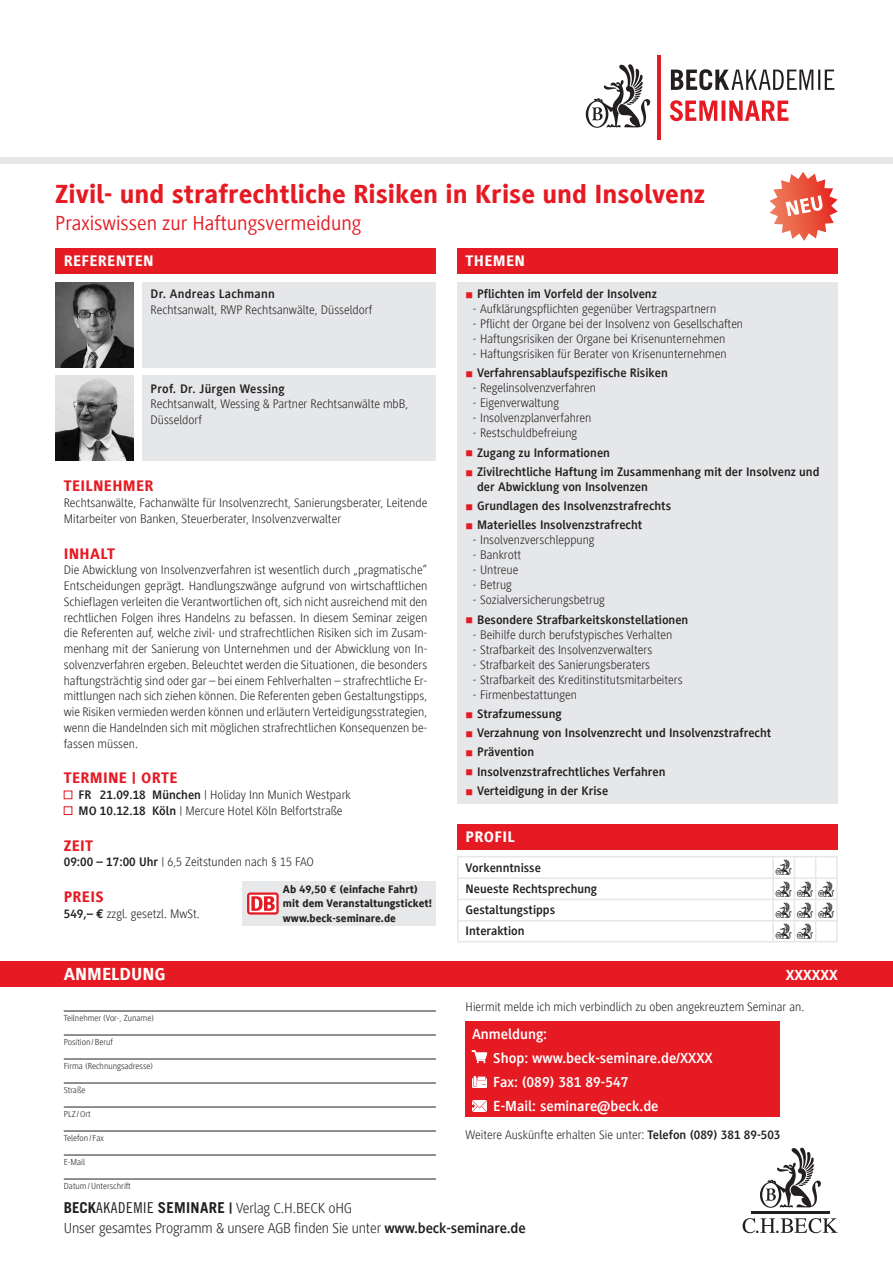
<style>
.page{position:relative;width:893px;height:1263px;background:#fff}
.page>*{position:absolute;margin:0;border:0;box-sizing:border-box;transform-origin:0 0}
.t1{font:800 27px "Generis Sans Com";color:#e51a23}
.t2{font:24px "Beck Logo";letter-spacing:.23em;color:#231f20}
.t3{font:21px "Generis Sans Com";color:#e51a23}
.t4{font:800 18px "Generis Sans Com";color:#fff}
.t5{font:800 15.75px "Generis Sans Com";letter-spacing:.02em;color:#e51a23}
.t6{font:800 15.75px "Generis Sans Com";letter-spacing:.02em;color:#fff}
.t7{font:300 15px/20.1px "Generis Sans Com";letter-spacing:-.01em;color:#231f20}
.t8{font:700 15px/24px "Generis Sans Com";color:#fff}
.t9{font:800 15px "Generis Sans Com";color:#fff}
.t10{font:300 12.75px/15.8px "Generis Sans Com";color:#231f20}
.t11{font:700 12.75px/19.2px "Generis Sans Com";color:#231f20}
.t12{font:700 12.75px "Generis Sans Com";letter-spacing:.02em;color:#231f20}
.t13{font:800 11.25px/14.2px "Generis Sans Com";color:#231f20}
.t14{font:300 9px "Generis Sans Com";color:#231f20}
.s1{font-weight:700}
.s2{font-family:"Euro Mono Std";font-weight:700}
.s3{font-family:"Trade Gothic LT Std";font-weight:700}
.s4{font-family:"Trade Gothic LT Std Cn 18";font-weight:400}
</style>
<div class="page">
<div style="left:142px;top:282px;width:294px;height:85px;background:#e6e7e9"></div>
<div style="left:142px;top:376px;width:294px;height:85px;background:#e6e7e9"></div>
<div style="left:457px;top:248px;width:381px;height:26px;background:#e51a23"></div>
<div style="left:55px;top:248px;width:381px;height:26px;background:#e51a23"></div>
<div style="left:0;top:157px;width:893px;height:7px;background:#e6e7e9"></div>
<hr style="left:657px;top:55px;width:4px;height:85px;background:#e51a23">
<svg style="left:671px;top:69px;width:163px;height:21px"></svg>
<svg style="left:670px;top:100px;width:118px;height:21px"></svg>
<svg style="left:586px;top:64px;width:64px;height:64px"></svg>
<div style="left:0;top:961px;width:893px;height:25px;background:#e51a23"></div>
<hr style="left:64px;top:1011px;width:372px;height:1px;background:#231f20">
<hr style="left:64px;top:1035px;width:372px;height:1px;background:#231f20">
<hr style="left:64px;top:1059px;width:372px;height:1px;background:#231f20">
<hr style="left:64px;top:1083px;width:372px;height:1px;background:#231f20">
<hr style="left:64px;top:1107px;width:372px;height:1px;background:#231f20">
<hr style="left:64px;top:1131px;width:372px;height:1px;background:#231f20">
<hr style="left:64px;top:1155px;width:372px;height:1px;background:#231f20">
<hr style="left:64px;top:1179px;width:372px;height:1px;background:#231f20">
<svg style="left:760px;top:1148px;width:61px;height:60px"></svg>
<svg style="left:743px;top:1218px;width:95px;height:15px"></svg>
<hr style="left:751px;top:1212px;width:79px;height:2px;background:#231f20">
<div style="left:466px;top:1021px;width:314px;height:96px;background:#e51a23"></div>
<svg style="left:472px;top:1050px;width:15px;height:13px"></svg>
<img style="left:472px;top:1076px;width:14px;height:11px">
<img style="left:472px;top:1100px;width:14px;height:11px">
<div style="left:457px;top:282px;width:381px;height:522px;background:#e6e7e9"></div>
<div style="left:64px;top:806px;width:8px;height:9px;background:#fff;border:1px solid #e51a23"></div>
<div style="left:243px;top:881px;width:193px;height:45px;background:#e7e8e9"></div>
<svg style="left:247px;top:892px;width:32px;height:22px"></svg>
<div style="left:249px;top:895px;width:27px;height:17px;background:#fff"></div>
<svg style="left:251px;top:896px;width:24px;height:15px"></svg>
<div style="left:457px;top:824px;width:381px;height:25px;background:#e51a23"></div>
<div style="left:457px;top:856px;width:381px;height:86px;border:2px solid #e6e7e9"></div>
<hr style="left:457px;top:877px;width:381px;height:2px;background:#e6e7e9">
<hr style="left:457px;top:899px;width:381px;height:1px;background:#e6e7e9">
<hr style="left:457px;top:920px;width:381px;height:1px;background:#e6e7e9">
<hr style="left:815px;top:857px;width:1px;height:85px;background:#e6e7e9">
<hr style="left:794px;top:857px;width:1px;height:85px;background:#e6e7e9">
<hr style="left:772px;top:857px;width:2px;height:85px;background:#e6e7e9">
<svg style="left:769px;top:172px;width:69px;height:69px"></svg>
<img style="left:55px;top:376px;width:79px;height:85px">
<img style="left:55px;top:282px;width:79px;height:85px">
<h1 class="t1" style="left:55px;top:179px;width:651px">Zivil- und strafrechtliche Risiken in Krise und Insolvenz</h1>
<h3 class="t3" style="left:55px;top:211px;width:308px">Praxiswissen zur Haftungsvermeidung</h3>
<p class="t6" style="left:64px;top:252px;width:92px">REFERENTEN</p>
<p class="t6" style="left:466px;top:252px;width:61px">THEMEN</p>
<p class="t11" style="left:477px;top:284px;width:181px">Pflichten im Vorfeld der Insolvenz</p>
<p class="t10" style="left:473px;top:301px;width:245px">- Aufklärungspflichten gegenüber Vertragspartnern</p>
<p class="t10" style="left:473px;top:316px;width:272px">- Pflicht der Organe bei der Insolvenz von Gesellschaften</p>
<p class="t10" style="left:473px;top:331px;width:254px">- Haftungsrisiken der Organe bei Krisenunternehmen</p>
<p class="t10" style="left:473px;top:346px;width:255px">- Haftungsrisiken für Berater von Krisenunternehmen</p>
<p class="t11" style="left:477px;top:364px;width:192px">Verfahrensablaufspezifische Risiken</p>
<p class="t10" style="left:473px;top:380px;width:125px">- Regelinsolvenzverfahren</p>
<p class="t10" style="left:473px;top:395px;width:88px">- Eigenverwaltung</p>
<p class="t10" style="left:473px;top:410px;width:120px">- Insolvenzplanverfahren</p>
<p class="t10" style="left:473px;top:425px;width:106px">- Restschuldbefreiung</p>
<p class="t11" style="left:477px;top:443px;width:344px">Zugang zu Informationen<br>Zivilrechtliche Haftung im Zusammenhang mit der Insolvenz und</p>
<p class="t11" style="left:477px;top:477px;width:196px">der Abwicklung von Insolvenzen<br>Grundlagen des Insolvenzstrafrechts<br>Materielles Insolvenzstrafrecht</p>
<p class="t10" style="left:473px;top:532px;width:123px">- Insolvenzverschleppung</p>
<p class="t10" style="left:473px;top:547px;width:50px">- Bankrott</p>
<p class="t10" style="left:473px;top:562px;width:47px">- Untreue</p>
<p class="t10" style="left:473px;top:577px;width:40px">- Betrug</p>
<p class="t10" style="left:473px;top:592px;width:134px">- Sozialversicherungsbetrug</p>
<p class="t11" style="left:477px;top:610px;width:213px">Besondere Strafbarkeitskonstellationen</p>
<p class="t10" style="left:473px;top:627px;width:201px">- Beihilfe durch berufstypisches Verhalten</p>
<p class="t10" style="left:473px;top:642px;width:181px">- Strafbarkeit des Insolvenzverwalters</p>
<p class="t10" style="left:473px;top:657px;width:179px">- Strafbarkeit des Sanierungsberaters</p>
<p class="t10" style="left:473px;top:672px;width:211px">- Strafbarkeit des Kreditinstitutsmitarbeiters</p>
<p class="t10" style="left:473px;top:686px;width:106px">- Firmenbestattungen</p>
<p class="t11" style="left:477px;top:704px;width:296px">Strafzumessung<br>Verzahnung von Insolvenzrecht und Insolvenzstrafrecht<br>Prävention<br>Insolvenzstrafrechtliches Verfahren<br>Verteidigung in der Krise</p>
<p class="t12" style="left:151px;top:287px;width:126px">Dr. Andreas Lachmann</p>
<p class="t10" style="left:151px;top:302px;width:223px">Rechtsanwalt, RWP Rechtsanwälte, Düsseldorf</p>
<p class="t12" style="left:151px;top:381px;width:136px">Prof. Dr. Jürgen Wessing</p>
<p class="t10" style="left:151px;top:396px;width:259px">Rechtsanwalt, Wessing &amp; Partner Rechtsanwälte mbB,<br>Düsseldorf</p>
<p class="t5" style="left:64px;top:477px;width:91px">TEILNEHMER</p>
<p class="t10" style="left:64px;top:495px;width:365px">Rechtsanwälte, Fachanwälte für Insolvenzrecht, Sanierungsberater, Leitende<br>Mitarbeiter von Banken, Steuerberater, Insolvenzverwalter</p>
<p class="t5" style="left:64px;top:545px;width:53px">INHALT</p>
<p class="t10" style="left:64px;top:562px;width:365px;text-align:justify">Die Abwicklung von Insolvenzverfahren ist wesentlich durch „pragmatische“ Entscheidungen geprägt. Handlungszwänge aufgrund von wirtschaftlichen Schieflagen verleiten die Verantwortlichen oft, sich nicht ausreichend mit den rechtlichen Folgen ihres Handelns zu befassen. In diesem Seminar zeigen die Referenten auf, welche zivil- und strafrechtlichen Risiken sich im Zusam&shy;menhang mit der Sanierung von Unternehmen und der Abwicklung von In&shy;solvenzverfahren ergeben. Beleuchtet werden die Situationen, die besonders haftungsträchtig sind oder gar – bei einem Fehlverhalten – strafrechtliche Er&shy;mittlungen nach sich ziehen können. Die Referenten geben Gestaltungstipps, wie Risiken vermieden werden können und erläutern Verteidigungsstrategien, wenn die Handelnden sich mit möglichen strafrechtlichen Konsequenzen be&shy;fassen müssen.</p>
<p class="t5" style="left:64px;top:769px;width:115px">TERMINE | ORTE</p>
<p class="t10" style="left:79px;top:787px;width:274px"><span class="s1">FR 21.09.18 München</span> | Holiday Inn Munich Westpark<br><span class="s1">MO 10.12.18 Köln</span> | Mercure Hotel Köln Belfortstraße</p>
<p class="t5" style="left:64px;top:837px;width:31px">ZEIT</p>
<p class="t10" style="left:64px;top:854px;width:252px"><span class="s1">09:00 – 17:00 Uhr</span> | 6,5 Zeitstunden nach § 15 FAO</p>
<p class="t5" style="left:64px;top:888px;width:41px">PREIS</p>
<p class="t10" style="left:64px;top:906px;width:137px"><span class="s1">549,–</span> <span class="s2">€</span> zzgl. gesetzl. MwSt.</p>
<p class="t6" style="left:466px;top:828px;width:51px">PROFIL</p>
<p class="t11" style="left:466px;top:858px;width:77px">Vorkenntnisse</p>
<h2 class="t2" style="left:776px;top:855px;width:17px">X</h2>
<p class="t11" style="left:466px;top:879px;width:133px">Neueste Rechtsprechung</p>
<h2 class="t2" style="left:776px;top:876px;width:60px">XXX</h2>
<p class="t11" style="left:466px;top:900px;width:91px">Gestaltungstipps</p>
<h2 class="t2" style="left:776px;top:898px;width:60px">XXX</h2>
<p class="t11" style="left:466px;top:922px;width:60px">Interaktion</p>
<h2 class="t2" style="left:776px;top:919px;width:39px">XX</h2>
<p class="t9" style="left:786px;top:967px;width:53px">XXXXXX</p>
<p class="t13" style="left:283px;top:882px;width:151px">Ab 49,50 <span class="s2">€</span> (einfache Fahrt) mit dem Veranstaltungsticket! www.beck-seminare.de</p>
<h3 class="t4" style="left:64px;top:964px;width:103px">ANMELDUNG</h3>
<p class="t14" style="left:64px;top:1013px;width:92px">Teilnehmer (Vor-, Zuname)</p>
<p class="t14" style="left:64px;top:1037px;width:51px">Position /Beruf</p>
<p class="t14" style="left:64px;top:1061px;width:91px">Firma (Rechnungsadresse)</p>
<p class="t14" style="left:64px;top:1085px;width:23px">Straße</p>
<p class="t14" style="left:64px;top:1109px;width:29px">PLZ /Ort</p>
<p class="t14" style="left:64px;top:1133px;width:41px">Telefon / Fax</p>
<p class="t14" style="left:64px;top:1157px;width:23px">E-Mail</p>
<p class="t14" style="left:64px;top:1181px;width:69px">Datum/Unterschrift</p>
<p class="t7" style="left:64px;top:1198px;width:463px"><span class="s3">BECK</span><span class="s4">AKADEMIE</span> <span class="s3">SEMINARE</span> <span class="s1">|</span> Verlag C.H.BECK oHG<br>Unser gesamtes Programm &amp; unsere AGB finden Sie unter <span class="s1">www.beck-seminare.de</span></p>
<p class="t10" style="left:466px;top:999px;width:340px">Hiermit melde ich mich verbindlich zu oben angekreuztem Seminar an.</p>
<p class="t8" style="left:493px;top:1022px;width:221px;text-indent:-21px">Anmeldung:<br>Shop: www.beck-seminare.de/XXXX<br>Fax: (089) 381 89-547<br>E-Mail: seminare@beck.de</p>
<p class="t10" style="left:466px;top:1127px;width:316px">Weitere Auskünfte erhalten Sie unter: <span class="s1">Telefon (089) 381 89-503</span></p>
</div>
